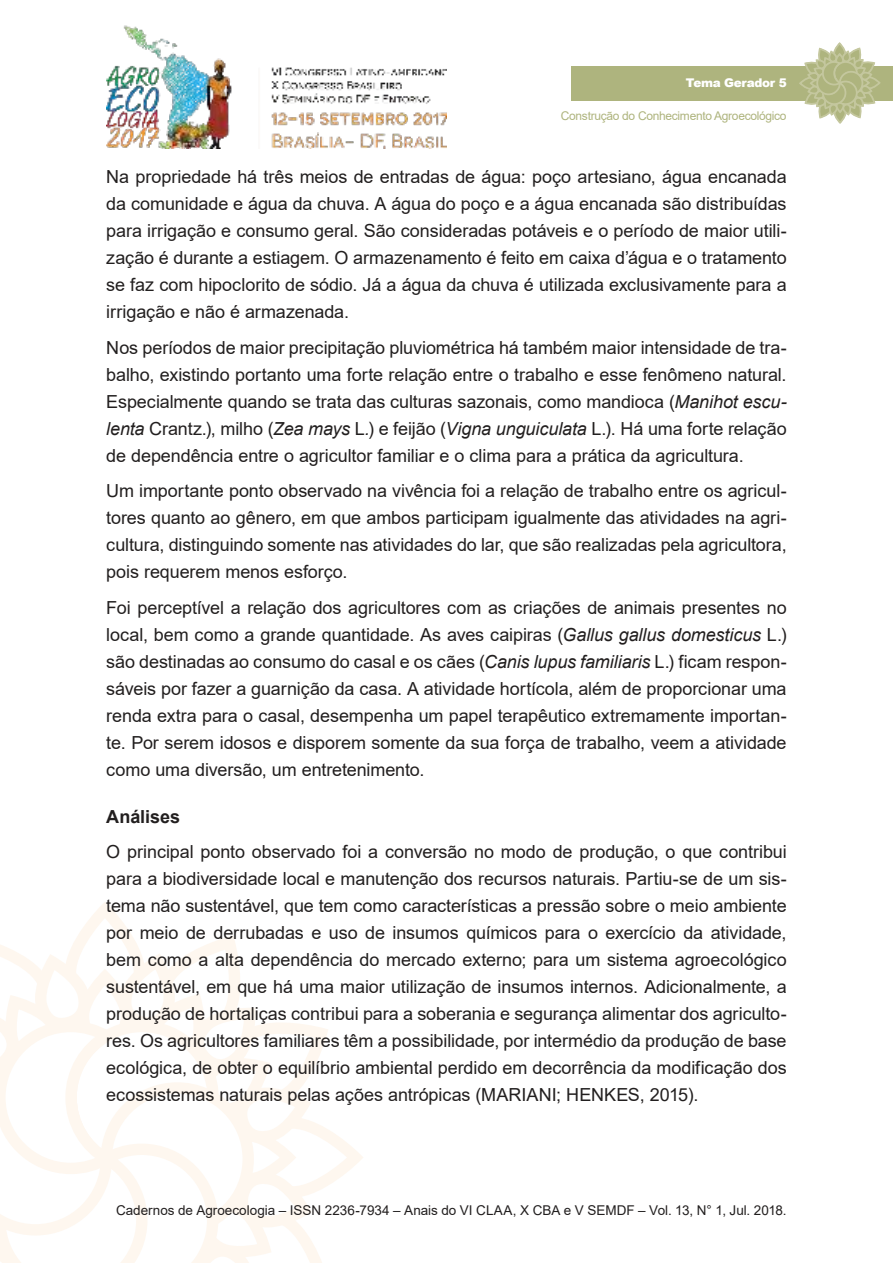
<style>
.page{position:relative;width:893px;height:1263px;background:#fff}
.page>*{position:absolute;margin:0;border:0;box-sizing:border-box;transform-origin:0 0}
.t1{font:18px/27px "Arial";letter-spacing:-.005em;color:#221f1f;text-align:justify}
.t2{font:700 18px "Arial";color:#221f1f}
.t3{font:13.5px "Arial";color:#221f1f}
.t4{font:12px "Arial";letter-spacing:-.025em;color:#aeb47e}
.t5{font:900 12px "Arial";letter-spacing:-.025em;color:#fff}
.s1{font-style:italic}
</style>
<div class="page">
<img style="left:106px;top:25px;width:340px;height:124px">
<svg style="left:0;top:910px;width:363px;height:353px"></svg>
<div style="left:571px;top:66px;width:322px;height:34px;background:#aeb47e"></div>
<svg style="left:798px;top:43px;width:83px;height:81px"></svg>
<p class="t5" style="left:686px;top:76px;width:102px">Tema Gerador 5</p>
<p class="t4" style="left:561px;top:112px;width:227px">Construção do Conhecimento Agroecológico</p>
<p class="t1" style="left:106px;top:165px;width:682px">Na propriedade há três meios de entradas de água: poço artesiano, água encanada da comunidade e água da chuva. A água do poço e a água encanada são distribuídas para irrigação e consumo geral. São consideradas potáveis e o período de maior utili&shy;zação é durante a estiagem. O armazenamento é feito em caixa d’água e o tratamento se faz com hipoclorito de sódio. Já a água da chuva é utilizada exclusivamente para a irrigação e não é armazenada.</p>
<p class="t1" style="left:106px;top:336px;width:682px">Nos períodos de maior precipitação pluviométrica há também maior intensidade de tra&shy;balho, existindo portanto uma forte relação entre o trabalho e esse fenômeno natural.<br>Especialmente quando se trata das culturas sazonais, como mandioca (<span class="s1">Manihot escu&shy;lenta</span> Crantz.), milho (<span class="s1">Zea mays</span> L<span class="s1">.</span>) e feijão (<span class="s1">Vigna unguiculata</span> L.). Há uma forte relação de dependência entre o agricultor familiar e o clima para a prática da agricultura.</p>
<p class="t1" style="left:106px;top:479px;width:682px">Um importante ponto observado na vivência foi a relação de trabalho entre os agricul&shy;tores quanto ao gênero, em que ambos participam igualmente das atividades na agri&shy;cultura, distinguindo somente nas atividades do lar, que são realizadas pela agricultora, pois requerem menos esforço.</p>
<p class="t1" style="left:106px;top:596px;width:682px">Foi perceptível a relação dos agricultores com as criações de animais presentes no local, bem como a grande quantidade. As aves caipiras (<span class="s1">Gallus gallus domesticus</span> L.) são destinadas ao consumo do casal e os cães (<span class="s1">Canis lupus familiaris</span> L.) ficam respon&shy;sáveis por fazer a guarnição da casa. A atividade hortícola, além de proporcionar uma renda extra para o casal, desempenha um papel terapêutico extremamente importan&shy;te. Por serem idosos e disporem somente da sua força de trabalho, veem a atividade como uma diversão, um entretenimento.</p>
<p class="t2" style="left:106px;top:810px;width:76px">Análises</p>
<p class="t1" style="left:106px;top:840px;width:682px">O principal ponto observado foi a conversão no modo de produção, o que contribui para a biodiversidade local e manutenção dos recursos naturais. Partiu-se de um sis&shy;tema não sustentável, que tem como características a pressão sobre o meio ambiente por meio de derrubadas e uso de insumos químicos para o exercício da atividade, bem como a alta dependência do mercado externo; para um sistema agroecológico sustentável, em que há uma maior utilização de insumos internos. Adicionalmente, a produção de hortaliças contribui para a soberania e segurança alimentar dos agriculto&shy;res. Os agricultores familiares têm a possibilidade, por intermédio da produção de base ecológica, de obter o equilíbrio ambiental perdido em decorrência da modificação dos ecossistemas naturais pelas ações antrópicas (MARIANI; HENKES, 2015).</p>
<p class="t3" style="left:116px;top:1205px;width:672px">Cadernos de Agroecologia – ISSN 2236-7934 – Anais do VI CLAA, X CBA e V SEMDF – Vol. 13, N° 1, Jul. 2018.</p>
</div>
